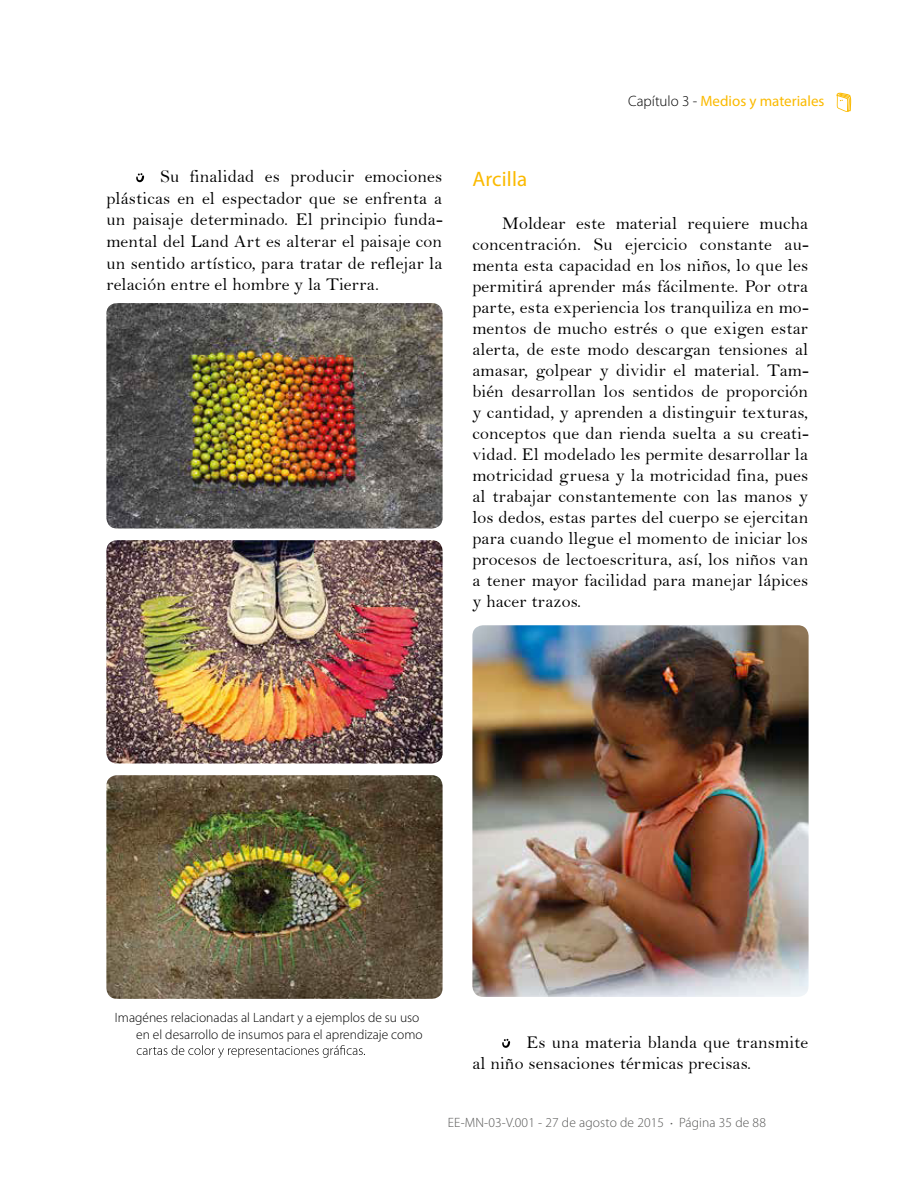
<style>
.page{position:relative;width:915px;height:1191px;background:#fff}
.page>*{position:absolute;margin:0;border:0;box-sizing:border-box;transform-origin:0 0}
.t1{font:21px "Myriad Pro";letter-spacing:.01em;color:#fbba00}
.t2{font:18px/21px "Bell";letter-spacing:.01em;color:#000;text-align:justify}
.t3{font:15px "Myriad Pro";color:#fbba00}
.t4{font:300 13.5px/16.2px "Myriad Pro";color:#000;text-align:right}
.t5{font:300 13.5px "Myriad Pro";letter-spacing:.01em;color:#575756}
.s1{font-weight:300;color:#000}
.s2{font-size:9px}
</style>
<div class="page">
<svg style="left:136px;top:173px;width:8px;height:9px"></svg>
<svg style="left:502px;top:1038px;width:8px;height:9px"></svg>
<img style="left:106px;top:303px;width:336px;height:225px">
<img style="left:106px;top:540px;width:336px;height:223px">
<img style="left:106px;top:775px;width:336px;height:223px">
<svg style="left:137px;top:1045px;width:228px;height:12px"></svg>
<img style="left:472px;top:625px;width:336px;height:371px">
<svg style="left:836px;top:93px;width:14px;height:19px"></svg>
<p class="t3" style="left:628px;top:92px;width:198px"><span class="s1">Capítulo 3 -</span> Medios y materiales</p>
<p class="t2" style="left:106px;top:166px;width:337px;line-height:21.6px;text-indent:54px">Su finalidad es producir emociones plásticas en el espectador que se enfrenta a un paisaje determinado. El principio funda&shy;mental del Land Art es alterar el paisaje con un sentido artístico, para tratar de reflejar la relación entre el hombre y la Tierra.</p>
<p class="t1" style="left:472px;top:166px;width:56px">Arcilla</p>
<p class="t2" style="left:472px;top:212px;width:337px;text-indent:30px">Moldear este material requiere mucha concentración. Su ejercicio constante au&shy;menta esta capacidad en los niños, lo que les permitirá aprender más fácilmente. Por otra parte, esta experiencia los tranquiliza en mo&shy;mentos de mucho estrés o que exigen estar alerta, de este modo descargan tensiones al amasar, golpear y dividir el material. Tam&shy;bién desarrollan los sentidos de proporción y cantidad, y aprenden a distinguir texturas, conceptos que dan rienda suelta a su creati&shy;vidad. El modelado les permite desarrollar la motricidad gruesa y la motricidad fina, pues al trabajar constantemente con las manos y los dedos, estas partes del cuerpo se ejercitan para cuando llegue el momento de iniciar los procesos de lectoescritura, así, los niños van a tener mayor facilidad para manejar lápices y hacer trazos.</p>
<p class="t4" style="left:115px;top:1009px;width:309px">Imagénes relacionadas al Landart y a ejemplos de su uso en el desarrollo de insumos para el aprendizaje como</p>
<p class="t2" style="left:472px;top:1031px;width:337px;text-indent:54px">Es una materia blanda que transmite al niño sensaciones térmicas precisas.</p>
<p class="t5" style="left:447px;top:1114px;width:319px">EE-MN-03-V.001 - 27 de agosto de 2015 <span class="s2">•</span> Página 35 de 88</p>
</div>
